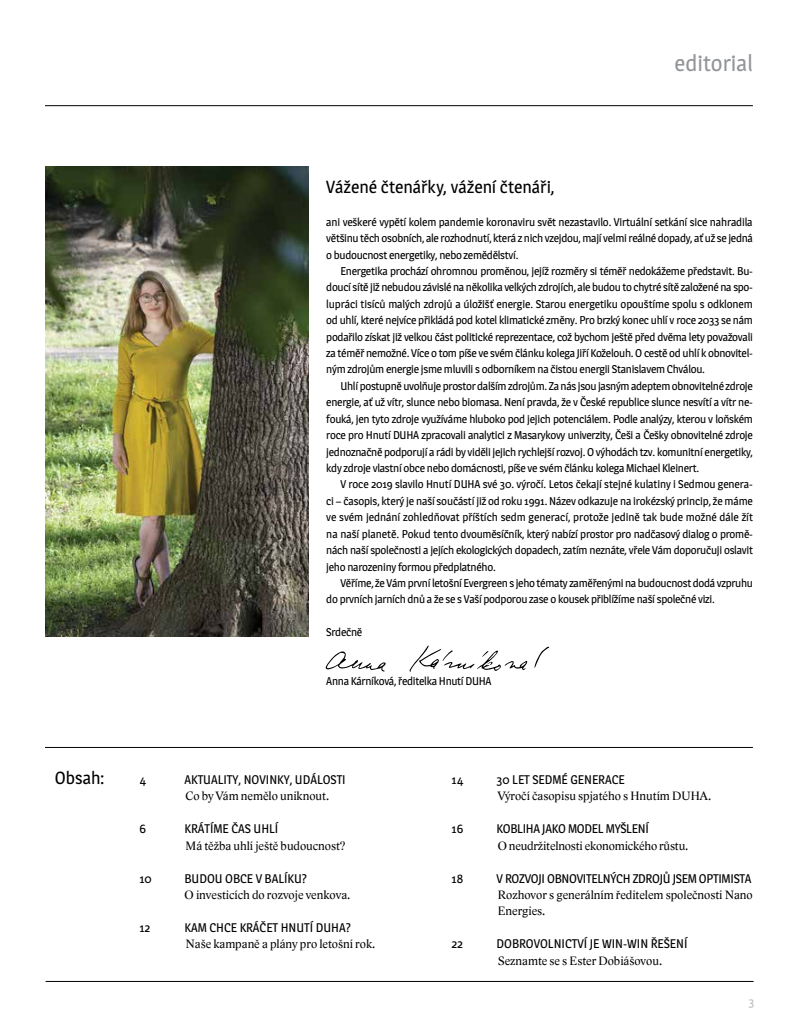
<style>
.page{position:relative;width:798px;height:1028px;background:#fff}
.page>*{position:absolute;margin:0;border:0;box-sizing:border-box;transform-origin:0 0}
.t1{font:22.5px "Magra";color:#939598}
.t2{font:17.5px "Magra";letter-spacing:-.005em;color:#000}
.t3{font:12.5px/16.4px "Lido STFCE";color:#000}
.t4{font:12.5px "Magra";color:#000}
.t5{font:12.5px "Magra";letter-spacing:-.02em;color:#000}
.t6{font:12.5px "Magra";color:#bcbec0}
.t7{font:11.25px/16.4px "Magra";letter-spacing:-.025em;color:#000;text-align:justify}
</style>
<div class="page">
<svg style="left:325px;top:651px;width:61px;height:20px"></svg>
<svg style="left:534px;top:646px;width:15px;height:21px"></svg>
<svg style="left:409px;top:645px;width:118px;height:26px"></svg>
<hr style="left:45px;top:105px;width:707px;height:1px;background:#000">
<hr style="left:46px;top:981px;width:707px;height:1px;background:#000">
<hr style="left:45px;top:747px;width:707px;height:1px;background:#000">
<img style="left:45px;top:166px;width:263px;height:470px">
<h1 class="t1" style="left:674px;top:50px;width:80px">editorial</h1>
<h2 class="t2" style="left:55px;top:767px;width:51px">Obsah:</h2>
<h2 class="t2" style="left:326px;top:176px;width:230px">Vážené čtenářky, vážení čtenáři,</h2>
<p class="t7" style="left:326px;top:213px;width:428px">ani veškeré vypětí kolem pandemie koronaviru svět nezastavilo. Virtuální setkání sice nahradila většinu těch osobních, ale rozhodnutí, která z nich vzejdou, mají velmi reálné dopady, ať už se jedná o budoucnost energetiky, nebo zemědělství.</p>
<p class="t7" style="left:326px;top:263px;width:428px;text-indent:14px">Energetika prochází ohromnou proměnou, jejíž rozměry si téměř nedokážeme představit. Bu&shy;doucí sítě již nebudou závislé na několika velkých zdrojích, ale budou to chytré sítě založené na spo&shy;lupráci tisíců malých zdrojů a úložišť energie. Starou energetiku opouštíme spolu s odklonem od uhlí, které nejvíce přikládá pod kotel klimatické změny. Pro brzký konec uhlí v roce 2033 se nám podařilo získat již velkou část politické reprezentace, což bychom ještě před dvěma lety považovali za téměř nemožné. Více o tom píše ve svém článku kolega Jiří Koželouh. O cestě od uhlí k obnovitel&shy;ným zdrojům energie jsme mluvili s odborníkem na čistou energii Stanislavem Chválou.</p>
<p class="t7" style="left:326px;top:378px;width:428px;text-indent:14px">Uhlí postupně uvolňuje prostor dalším zdrojům. Za nás jsou jasným adeptem obnovitelné zdroje energie, ať už vítr, slunce nebo biomasa. Není pravda, že v České republice slunce nesvítí a vítr ne&shy;fouká, jen tyto zdroje využíváme hluboko pod jejich potenciálem. Podle analýzy, kterou v loňském roce pro Hnutí DUHA zpracovali analytici z Masarykovy univerzity, Češi a Češky obnovitelné zdroje jednoznačně podporují a rádi by viděli jejich rychlejší rozvoj. O výhodách tzv. komunitní energetiky, kdy zdroje vlastní obce nebo domácnosti, píše ve svém článku kolega Michael Kleinert.</p>
<p class="t7" style="left:326px;top:476px;width:428px;text-indent:14px">V roce 2019 slavilo Hnutí DUHA své 30. výročí. Letos čekají stejné kulatiny i Sedmou genera&shy;ci – časopis, který je naší součástí již od roku 1991. Název odkazuje na irokézský princip, že máme ve svém jednání zohledňovat příštích sedm generací, protože jedině tak bude možné dále žít na naší planetě. Pokud tento dvouměsíčník, který nabízí prostor pro nadčasový dialog o promě&shy;nách naší společnosti a jejích ekologických dopadech, zatím neznáte, vřele Vám doporučuji oslavit jeho narozeniny formou předplatného.</p>
<p class="t7" style="left:326px;top:575px;width:428px;text-indent:14px">Věříme, že Vám první letošní Evergreen s jeho tématy zaměřenými nabudoucnost dodá vzpruhu do prvních jarních dnů a že se s Vaší podporou zase o kousek přiblížíme naší společné vizi.</p>
<p class="t7" style="left:326px;top:624px;width:37px">Srdečně</p>
<p class="t7" style="left:326px;top:673px;width:167px">Anna Kárníková, ředitelka Hnutí DUHA</p>
<p class="t4" style="left:139px;top:772px;width:8px">4</p>
<p class="t4" style="left:184px;top:772px;width:163px">AKTUALITY, NOVINKY, UDÁLOSTI</p>
<p class="t3" style="left:185px;top:788px;width:145px">Co by Vám nemělo uniknout.</p>
<p class="t4" style="left:139px;top:821px;width:8px">6</p>
<p class="t4" style="left:184px;top:821px;width:95px">KRÁTÍME ČAS UHLÍ</p>
<p class="t3" style="left:185px;top:837px;width:161px">Má těžba uhlí ještě budoucnost?</p>
<p class="t4" style="left:139px;top:870px;width:14px">10</p>
<p class="t4" style="left:184px;top:870px;width:124px">BUDOU OBCE V BALÍKU?</p>
<p class="t3" style="left:184px;top:886px;width:167px">O investicích do rozvoje venkova.</p>
<p class="t4" style="left:139px;top:920px;width:12px">12</p>
<p class="t4" style="left:184px;top:920px;width:168px">KAM CHCE KRÁČET HNUTÍ DUHA?</p>
<p class="t3" style="left:185px;top:936px;width:191px">Naše kampaně a plány pro letošní rok.</p>
<p class="t4" style="left:451px;top:772px;width:13px">14</p>
<p class="t4" style="left:496px;top:772px;width:129px">30 LET SEDMÉ GENERACE</p>
<p class="t3" style="left:497px;top:788px;width:215px">Výročí časopisu spjatého s Hnutím DUHA.</p>
<p class="t4" style="left:451px;top:821px;width:13px">16</p>
<p class="t5" style="left:496px;top:821px;width:154px">KOBLIHA JAKO MODEL MYŠLENÍ</p>
<p class="t3" style="left:497px;top:837px;width:192px">O neudržitelnosti ekonomického růstu.</p>
<p class="t4" style="left:451px;top:870px;width:13px">18</p>
<p class="t5" style="left:496px;top:870px;width:256px">V ROZVOJI OBNOVITELNÝCH ZDROJŮ JSEM OPTIMISTA</p>
<p class="t3" style="left:497px;top:886px;width:256px">Rozhovor s generálním ředitelem společnosti Nano<br>Energies.</p>
<p class="t4" style="left:451px;top:936px;width:13px">22</p>
<p class="t4" style="left:496px;top:936px;width:192px">DOBROVOLNICTVÍ JE WIN-WIN ŘEŠENÍ</p>
<p class="t3" style="left:497px;top:952px;width:166px">Seznamte se s Ester Dobiášovou.</p>
<p class="t6" style="left:748px;top:993px;width:7px">3</p>
</div>
